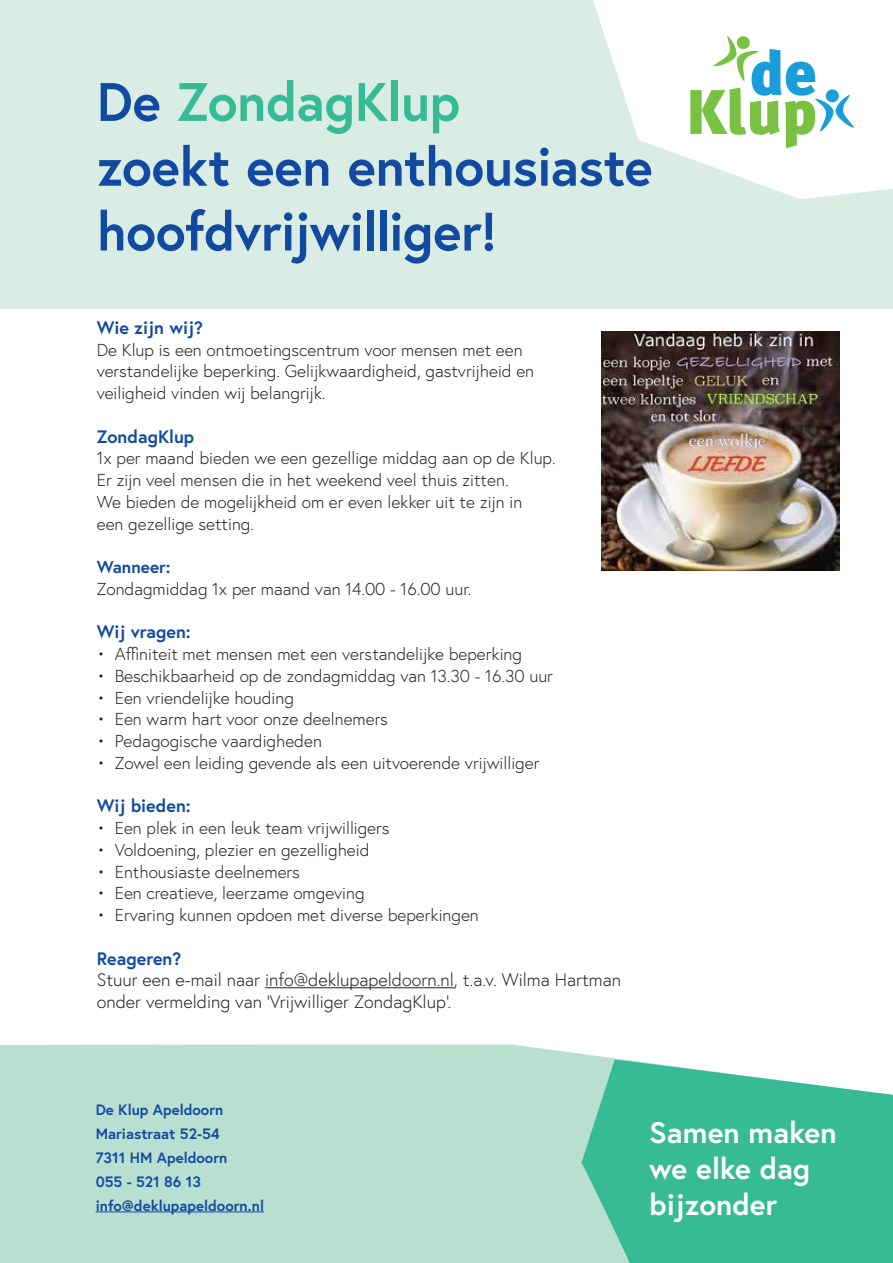
<style>
.page{position:relative;width:893px;height:1263px;background:#fff}
.page>*{position:absolute;margin:0;border:0;box-sizing:border-box;transform-origin:0 0}
.hoofdkop{font:700 54px "Europa";letter-spacing:-.01em;color:#114aa0}
.hoofdkop-2{font:700 54px "Europa";letter-spacing:-.005em;color:#36bb95}
.t1{font:700 29.7px "Europa";color:#fff}
.body{font:300 18px "Europa";color:#231f20}
.paragraafkopje{font:700 18px "Europa";color:#114aa0}
.body-2{font:300 17.25px/21.8px "Europa";color:#231f20}
.paragraafkopje-2{font:700 17.25px "Europa";color:#114aa0}
.t2{font:700 15px "Europa";color:#114aa0}
.s1{color:#114aa0}
</style>
<div class="page">
<div style="left:0;top:0;width:893px;height:308px;background:#d9ede5"></div>
<svg style="left:593px;top:0;width:300px;height:199px;fill:#fff"></svg>
<svg style="left:690px;top:35px;width:164px;height:113px;background:#c7e6d3"></svg>
<div style="left:0;top:1044px;width:619px;height:219px;background:#b8dfcf"></div>
<svg style="left:581px;top:1059px;width:312px;height:204px;background:#4ec2a1"></svg>
<hr style="left:96px;top:1211px;width:168px;height:1px;background:#114aa0">
<hr style="left:265px;top:987px;width:189px;height:1px;background:#231f20">
<img style="left:602px;top:332px;width:238px;height:238px">
<p class="hoofdkop-2" style="left:97px;top:65px;width:365px"><span class="s1">De</span> ZondagKlup</p>
<p class="hoofdkop" style="left:97px;top:130px;width:557px">zoekt een enthousiaste</p>
<p class="hoofdkop" style="left:97px;top:195px;width:402px">hoofdvrijwilliger!</p>
<p class="paragraafkopje" style="left:97px;top:315px;width:108px">Wie zijn wij?</p>
<p class="body-2" style="left:97px;top:338px;width:439px">De Klup is een ontmoetingscentrum voor mensen met een verstandelijke beperking. Gelijkwaardigheid, gastvrijheid en veiligheid vinden wij belangrijk.</p>
<p class="paragraafkopje" style="left:97px;top:424px;width:99px">ZondagKlup</p>
<p class="body-2" style="left:97px;top:447px;width:461px">1x per maand bieden we een gezellige middag aan op de Klup.</p>
<p class="body-2" style="left:97px;top:469px;width:413px">Er zijn veel mensen die in het weekend veel thuis zitten.</p>
<p class="body-2" style="left:97px;top:491px;width:427px">We bieden de mogelijkheid om er even lekker uit te zijn in</p>
<p class="body-2" style="left:97px;top:512px;width:159px">een gezellige setting.</p>
<p class="paragraafkopje-2" style="left:97px;top:555px;width:75px">Wanneer:</p>
<p class="body-2" style="left:97px;top:578px;width:376px">Zondagmiddag 1x per maand van 14.00 - 16.00 uur.</p>
<p class="paragraafkopje" style="left:97px;top:620px;width:96px">Wij vragen:</p>
<p class="body-2" style="left:97px;top:643px;width:427px">• Affiniteit met mensen met een verstandelijke beperking</p>
<p class="body-2" style="left:97px;top:665px;width:458px">• Beschikbaarheid op de zondagmiddag van 13.30 - 16.30 uur</p>
<p class="body-2" style="left:97px;top:686px;width:199px">• Een vriendelijke houding</p>
<p class="body-2" style="left:97px;top:708px;width:293px">• Een warm hart voor onze deelnemers</p>
<p class="body-2" style="left:97px;top:730px;width:227px">• Pedagogische vaardigheden</p>
<p class="body-2" style="left:97px;top:752px;width:444px">• Zowel een leiding gevende als een uitvoerende vrijwilliger</p>
<p class="paragraafkopje" style="left:97px;top:794px;width:96px">Wij bieden:</p>
<p class="body-2" style="left:97px;top:817px;width:294px">• Een plek in een leuk team vrijwilligers</p>
<p class="body-2" style="left:97px;top:839px;width:274px">• Voldoening, plezier en gezelligheid</p>
<p class="body-2" style="left:97px;top:860px;width:205px">• Enthousiaste deelnemers</p>
<p class="body-2" style="left:97px;top:882px;width:269px">• Een creatieve, leerzame omgeving</p>
<p class="body-2" style="left:97px;top:904px;width:384px">• Ervaring kunnen opdoen met diverse beperkingen</p>
<p class="paragraafkopje" style="left:97px;top:946px;width:86px">Reageren?</p>
<p class="body" style="left:97px;top:969px;width:526px">Stuur een e-mail naar info@deklupapeldoorn.nl, t.a.v. Wilma Hartman</p>
<p class="body" style="left:97px;top:990px;width:356px">onder vermelding van ‘Vrijwilliger ZondagKlup’.</p>
<p class="t2" style="left:96px;top:1099px;width:129px">De Klup Apeldoorn</p>
<p class="t2" style="left:96px;top:1123px;width:126px">Mariastraat 52-54</p>
<p class="t2" style="left:96px;top:1147px;width:133px">7311 HM Apeldoorn</p>
<p class="t2" style="left:96px;top:1171px;width:107px">055 - 521 86 13</p>
<p class="t2" style="left:96px;top:1195px;width:170px">info@deklupapeldoorn.nl</p>
<p class="t1" style="left:649px;top:1112px;width:189px">Samen maken</p>
<p class="t1" style="left:649px;top:1148px;width:162px">we elke dag</p>
<p class="t1" style="left:649px;top:1184px;width:129px">bijzonder</p>
</div>
